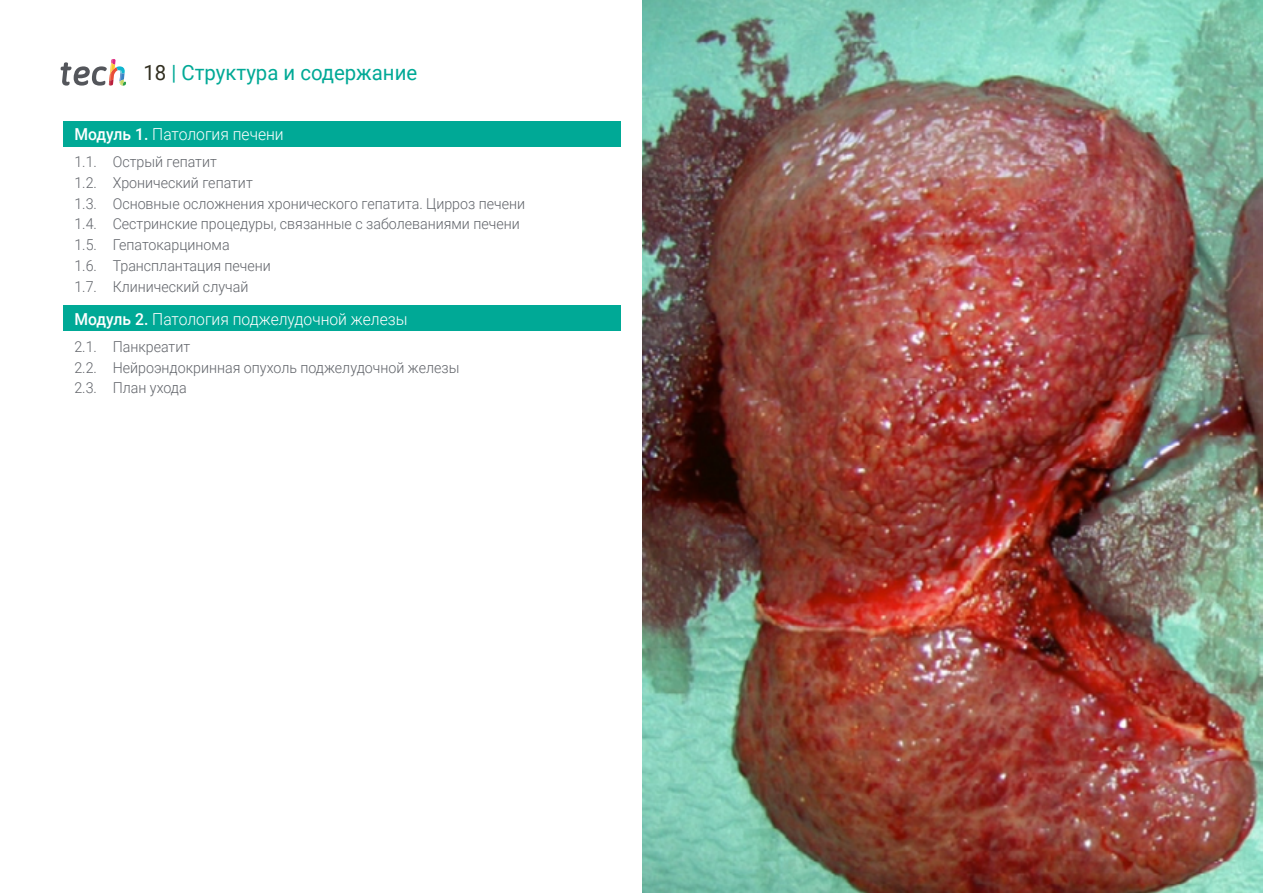
<style>
.page{position:relative;width:1263px;height:893px;background:#fff}
.page>*{position:absolute;margin:0;border:0;box-sizing:border-box;transform-origin:0 0}
.t1{font:21px "Roboto";color:#00a996}
.t2{font:300 16.5px "Roboto";color:#fff;scale:.95 1}
.t3{font:300 15px/20.7px "Roboto";color:#61646a;scale:.95 1}
.s1{color:#312e20}
.s2{font-weight:500}
</style>
<div class="page">
<img style="left:642px;top:0;width:621px;height:893px">
<div style="left:63px;top:121px;width:558px;height:25px;background:#00a996"></div>
<div style="left:63px;top:306px;width:558px;height:25px;background:#00a996"></div>
<svg style="left:61px;top:59px;width:65px;height:27px"></svg>
<h1 class="t1" style="left:144px;top:57px;width:275px"><span class="s1">18</span> | Структура и содержание</h1>
<p class="t2" style="left:74px;top:123px;width:222px"><span class="s2">Модуль 1.</span> Патология печени</p>
<p class="t3" style="left:74px;top:151px;width:476px">1.1. Острый гепатит<br>1.2. Хронический гепатит<br>1.3. Основные осложнения хронического гепатита. Цирроз печени 1.4. Сестринские процедуры, связанные с заболеваниями печени 1.5. Гепатокарцинома<br>1.6. Трансплантация печени<br>1.7. Клинический случай</p>
<p class="t2" style="left:74px;top:307px;width:352px"><span class="s2">Модуль 2.</span> Патология поджелудочной железы</p>
<p class="t3" style="left:74px;top:336px;width:407px">2.1. Панкреатит<br>2.2. Нейроэндокринная опухоль поджелудочной железы<br>2.3. План ухода</p>
</div>
